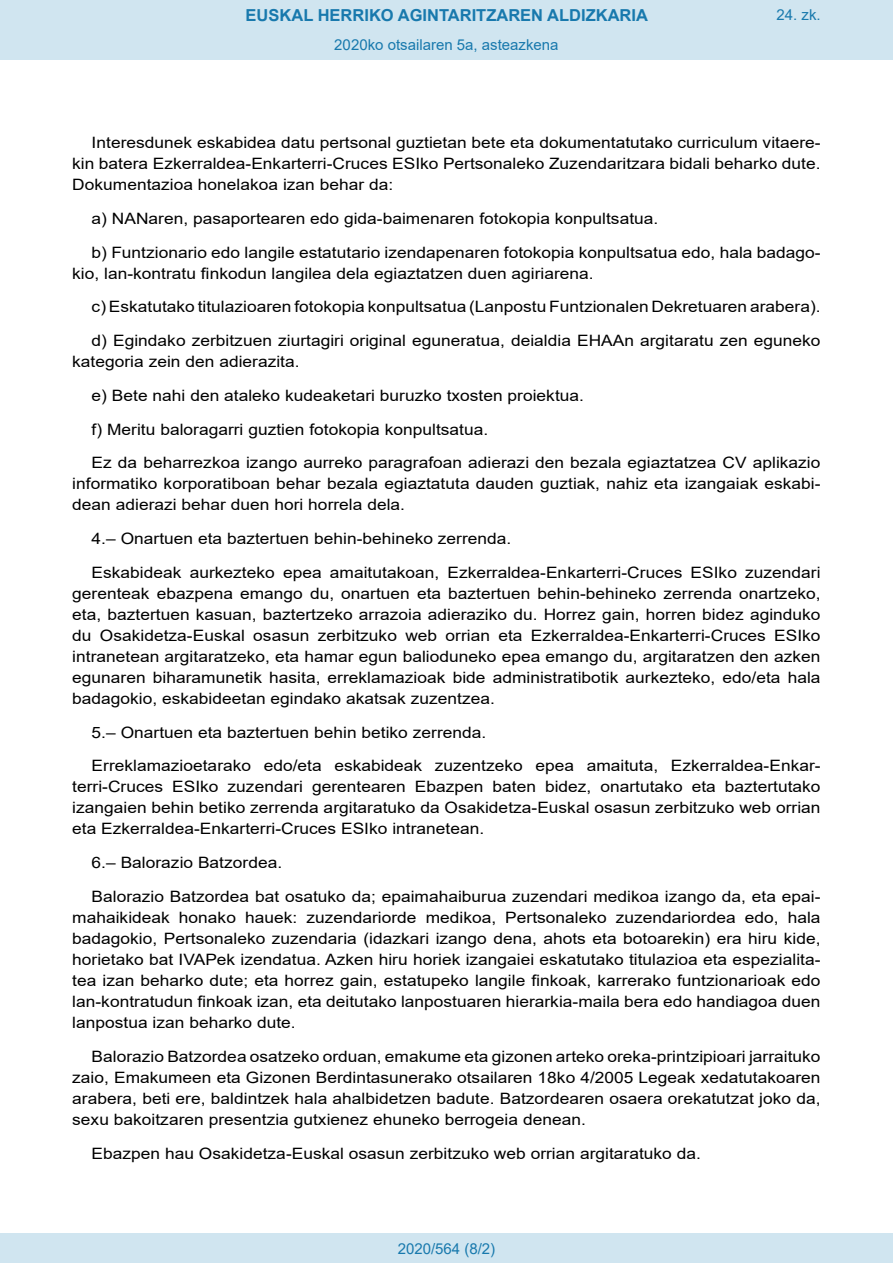
<style>
.page{position:relative;width:893px;height:1263px;background:#fff}
.page>*{position:absolute;margin:0;border:0;box-sizing:border-box;transform-origin:0 0}
.t1{font:700 16.5px "Arial";color:#1879ad}
.BOPVDetalle{font:15.6px/21px "Arial";color:#000;text-align:justify;scale:1.11 1}
.Paginacion_Centro{font:15px "Arial";color:#1879ad}
</style>
<div class="page">
<div style="left:0;top:0;width:893px;height:60px;background:#d0e5f0"></div>
<div style="left:0;top:1233px;width:893px;height:30px;background:#d0e5f0"></div>
<p class="t1" style="left:246px;top:3px;width:404px">EUSKAL HERRIKO AGINTARITZAREN ALDIZKARIA</p>
<p class="Paginacion_Centro" style="left:334px;top:35px;width:226px">2020ko otsailaren 5a, asteazkena</p>
<p class="Paginacion_Centro" style="left:776px;top:5px;width:46px">24. zk.</p>
<p class="BOPVDetalle" style="left:72px;top:132px;width:676px;text-indent:19px">Interesdunek eskabidea datu pertsonal guztietan bete eta dokumentatutako curriculum vitaere&shy;kin batera Ezkerraldea-Enkarterri-Cruces ESIko Pertsonaleko Zuzendaritzara bidali beharko dute.<br>Dokumentazioa honelakoa izan behar da:</p>
<p class="BOPVDetalle" style="left:92px;top:208px;width:512px">a) NANaren, pasaportearen edo gida-baimenaren fotokopia konpultsatua.</p>
<p class="BOPVDetalle" style="left:72px;top:242px;width:676px;text-indent:19px">b) Funtzionario edo langile estatutario izendapenaren fotokopia konpultsatua edo, hala badago&shy;kio, lan-kontratu finkodun langilea dela egiaztatzen duen agiriarena.</p>
<p class="BOPVDetalle" style="left:92px;top:296px;width:658px">c) Eskatutako titulazioaren fotokopia konpultsatua (Lanpostu Funtzionalen Dekretuaren arabera).</p>
<p class="BOPVDetalle" style="left:72px;top:330px;width:676px;text-indent:19px">d) Egindako zerbitzuen ziurtagiri original eguneratua, deialdia EHAAn argitaratu zen eguneko kategoria zein den adierazita.</p>
<p class="BOPVDetalle" style="left:92px;top:385px;width:445px">e) Bete nahi den ataleko kudeaketari buruzko txosten proiektua.</p>
<p class="BOPVDetalle" style="left:92px;top:419px;width:359px">f) Meritu baloragarri guztien fotokopia konpultsatua.</p>
<p class="BOPVDetalle" style="left:72px;top:452px;width:676px;text-indent:19px">Ez da beharrezkoa izango aurreko paragrafoan adierazi den bezala egiaztatzea CV aplikazio informatiko korporatiboan behar bezala egiaztatuta dauden guztiak, nahiz eta izangaiak eskabi&shy;dean adierazi behar duen hori horrela dela.</p>
<p class="BOPVDetalle" style="left:92px;top:528px;width:380px">4.– Onartuen eta baztertuen behin-behineko zerrenda.</p>
<p class="BOPVDetalle" style="left:72px;top:562px;width:676px;text-indent:19px">Eskabideak aurkezteko epea amaitutakoan, Ezkerraldea-Enkarterri-Cruces ESIko zuzendari gerenteak ebazpena emango du, onartuen eta baztertuen behin-behineko zerrenda onartzeko, eta, baztertuen kasuan, baztertzeko arrazoia adieraziko du. Horrez gain, horren bidez aginduko du Osakidetza-Euskal osasun zerbitzuko web orrian eta Ezkerraldea-Enkarterri-Cruces ESIko intranetean argitaratzeko, eta hamar egun balioduneko epea emango du, argitaratzen den azken egunaren biharamunetik hasita, erreklamazioak bide administratibotik aurkezteko, edo/eta hala badagokio, eskabideetan egindako akatsak zuzentzea.</p>
<p class="BOPVDetalle" style="left:92px;top:722px;width:357px">5.– Onartuen eta baztertuen behin betiko zerrenda.</p>
<p class="BOPVDetalle" style="left:72px;top:755px;width:676px;text-indent:19px">Erreklamazioetarako edo/eta eskabideak zuzentzeko epea amaituta, Ezkerraldea-Enkar&shy;terri-Cruces ESIko zuzendari gerentearen Ebazpen baten bidez, onartutako eta baztertutako izangaien behin betiko zerrenda argitaratuko da Osakidetza-Euskal osasun zerbitzuko web orrian eta Ezkerraldea-Enkarterri-Cruces ESIko intranetean.</p>
<p class="BOPVDetalle" style="left:92px;top:852px;width:173px">6.– Balorazio Batzordea.</p>
<p class="BOPVDetalle" style="left:72px;top:886px;width:676px;text-indent:19px">Balorazio Batzordea bat osatuko da; epaimahaiburua zuzendari medikoa izango da, eta epai&shy;mahaikideak honako hauek: zuzendariorde medikoa, Pertsonaleko zuzendariordea edo, hala badagokio, Pertsonaleko zuzendaria (idazkari izango dena, ahots eta botoarekin) era hiru kide, horietako bat IVAPek izendatua. Azken hiru horiek izangaiei eskatutako titulazioa eta espezialita&shy;tea izan beharko dute; eta horrez gain, estatupeko langile finkoak, karrerako funtzionarioak edo lan-kontratudun finkoak izan, eta deitutako lanpostuaren hierarkia-maila bera edo handiagoa duen lanpostua izan beharko dute.</p>
<p class="BOPVDetalle" style="left:72px;top:1046px;width:676px;text-indent:19px">Balorazio Batzordea osatzeko orduan, emakume eta gizonen arteko oreka-printzipioari jarraituko zaio, Emakumeen eta Gizonen Berdintasunerako otsailaren 18ko 4/2005 Legeak xedatutakoaren arabera, beti ere, baldintzek hala ahalbidetzen badute. Batzordearen osaera orekatutzat joko da, sexu bakoitzaren presentzia gutxienez ehuneko berrogeia denean.</p>
<p class="BOPVDetalle" style="left:92px;top:1142px;width:550px">Ebazpen hau Osakidetza-Euskal osasun zerbitzuko web orrian argitaratuko da.</p>
<p class="Paginacion_Centro" style="left:398px;top:1238px;width:99px">2020/564 (8/2)</p>
</div>
